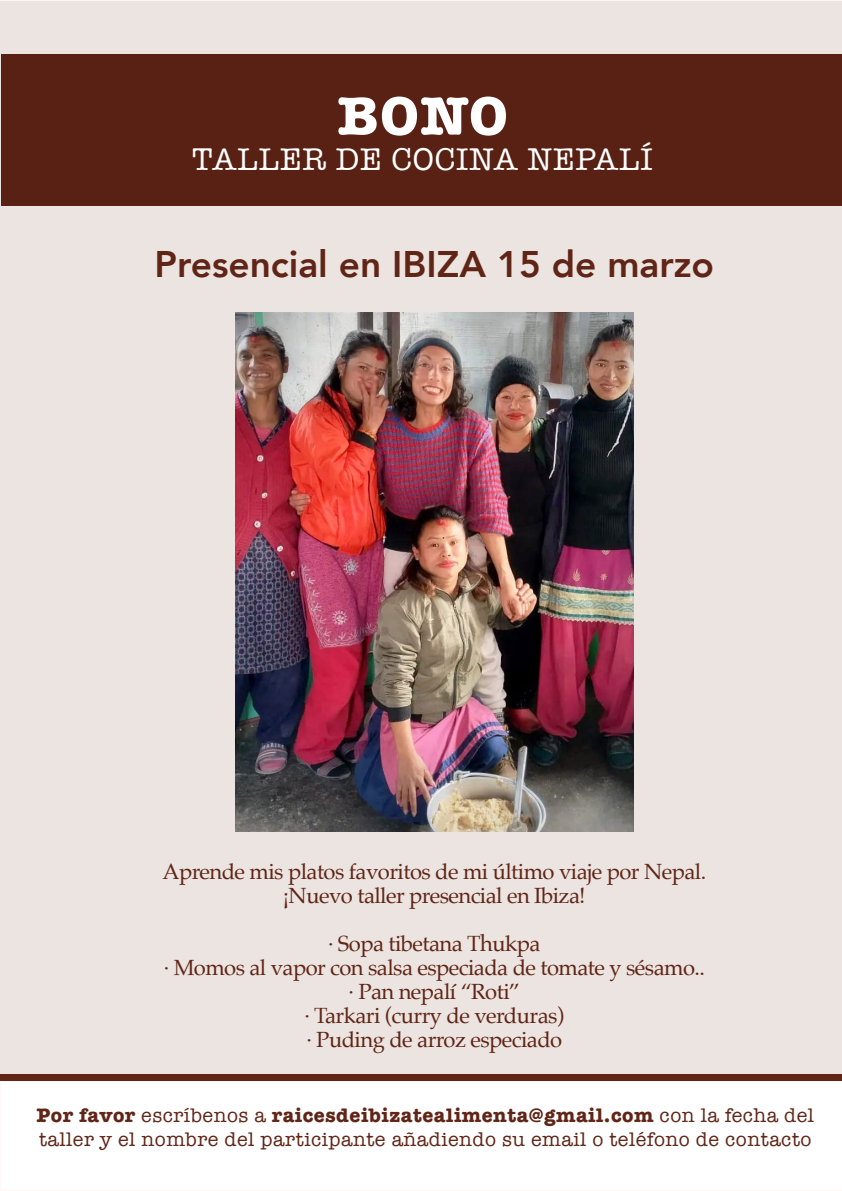
<style>
.page{position:relative;width:842px;height:1191px;background:#fff}
.page>*{position:absolute;margin:0;border:0;box-sizing:border-box;transform-origin:0 0}
.t1{font:700 55.6px "American Typewriter";color:#fff}
.t2{font:800 37px "Avenir";color:#602516}
.t3{font:32.2px "American Typewriter";letter-spacing:.025em;color:#fff}
.t4{font:22px/24px "Palatino";letter-spacing:-.025em;color:#602516;text-align:center}
.t5{font:20.1px/24.2px "American Typewriter";letter-spacing:.025em;color:#602516}
.s1{font-weight:700}
</style>
<div class="page">
<div style="left:0;top:0;width:842px;height:1074px;background:#ebe4e0"></div>
<div style="left:1px;top:54px;width:841px;height:151px;background:#582113"></div>
<svg style="left:0;top:1080px;width:842px;height:111px"></svg>
<div style="left:0;top:1074px;width:842px;height:6px;background:#602516"></div>
<img style="left:235px;top:312px;width:398px;height:519px">
<h1 class="t1" style="left:337px;top:68px;width:172px">BONO</h1>
<h3 class="t3" style="left:192px;top:135px;width:462px">TALLER DE COCINA NEPALÍ</h3>
<h2 class="t2" style="left:154px;top:236px;width:561px">Presencial en IBIZA 15 de marzo</h2>
<p class="t4" style="left:162px;top:859px;width:545px">Aprende mis platos favoritos de mi último viaje por Nepal. ¡Nuevo taller presencial en Ibiza!</p>
<p class="t4" style="left:164px;top:931px;width:543px">· Sopa tibetana Thukpa<br>· Momos al vapor con salsa especiada de tomate y sésamo.. · Pan nepalí “Roti”<br>· Tarkari (curry de verduras)<br>· Puding de arroz especiado</p>
<p class="t5" style="left:36px;top:1102px;width:779px"><span class="s1">Por favor</span> escríbenos a <span class="s1">raicesdeibizatealimenta@gmail.com</span> con la fecha del taller y el nombre del participante añadiendo su email o teléfono de contacto</p>
</div>
